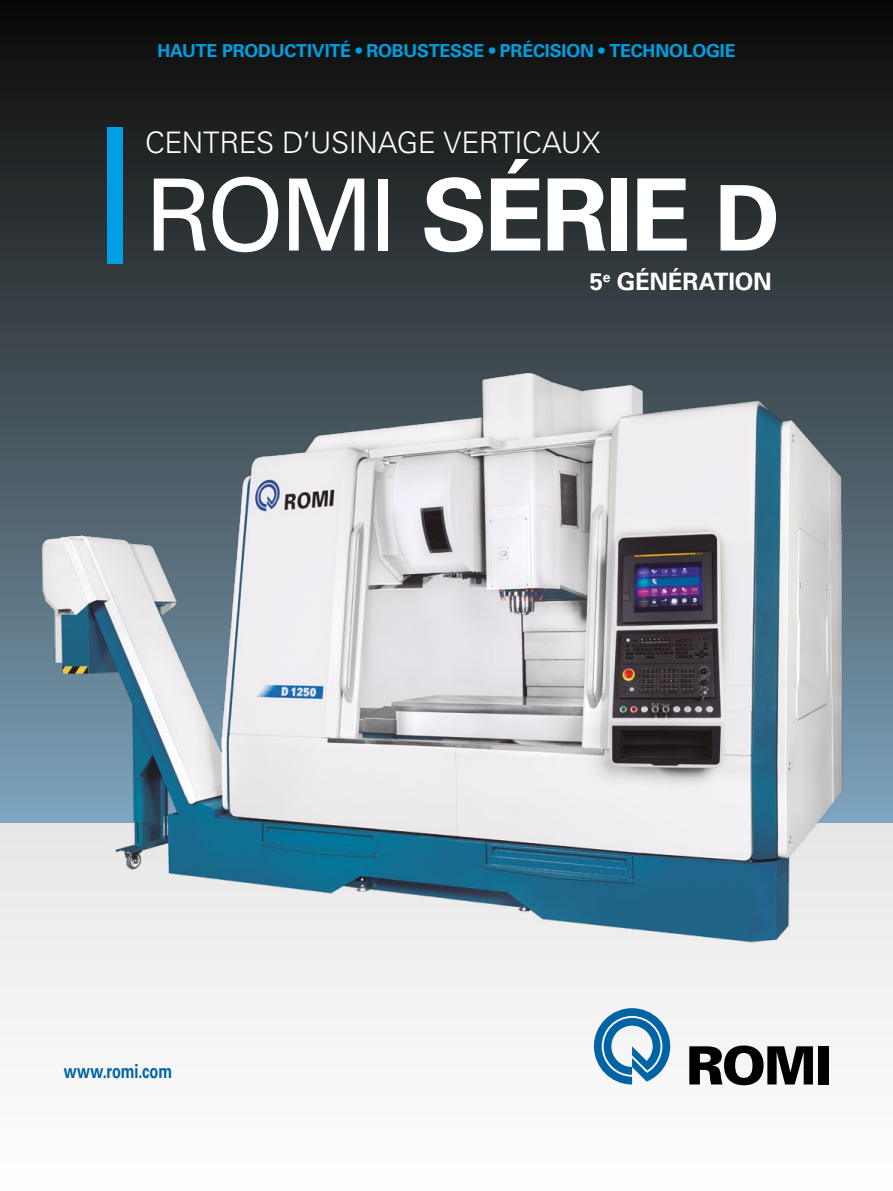
<style>
.page{position:relative;width:893px;height:1191px;background:#fff}
.page>*{position:absolute;margin:0;border:0;box-sizing:border-box;transform-origin:0 0}
.t1{font:700 99.6px "Univers";letter-spacing:-.03em;color:#fff}
.t2{font:300 29.7px "Univers";letter-spacing:-.015em;color:#fff}
.t3{font:700 23.85px "Univers";letter-spacing:-.01em;color:#fff}
.t4{font:700 19.5px "Univers";letter-spacing:-.005em;color:#0063a3;scale:.75 1}
.t5{font:700 17.85px "Univers";letter-spacing:-.01em;color:#009fe3}
.s1{font-weight:400}
.s2{font-size:90.75px}
</style>
<div class="page">
<div style="left:0;top:0;width:893px;height:823px;background:linear-gradient(to bottom,#0b0702,#7ea1b9)"></div>
<div style="left:0;top:823px;width:893px;height:368px;background:#f6f6f6"></div>
<div style="left:819px;top:1046px;width:10px;height:38px;background:#000"></div>
<svg style="left:594px;top:1008px;width:76px;height:76px"></svg>
<svg style="left:689px;top:1045px;width:124px;height:40px"></svg>
<div style="left:107px;top:128px;width:16px;height:136px;background:#009fe3"></div>
<img style="left:34px;top:366px;width:815px;height:577px">
<p class="t5" style="left:157px;top:40px;width:580px">HAUTE PRODUCTIVITÉ • ROBUSTESSE • PRÉCISION • TECHNOLOGIE</p>
<h2 class="t2" style="left:145px;top:125px;width:456px">CENTRES D’USINAGE VERTICAUX</h2>
<h1 class="t1" style="left:145px;top:157px;width:636px"><span class="s1">ROMI</span> SÉRIE <span class="s2">D</span></h1>
<p class="t4" style="left:64px;top:1059px;width:146px">www.romi.com</p>
<h3 class="t3" style="left:590px;top:268px;width:184px">5<sup>e</sup> GÉNÉRATION</h3>
</div>
